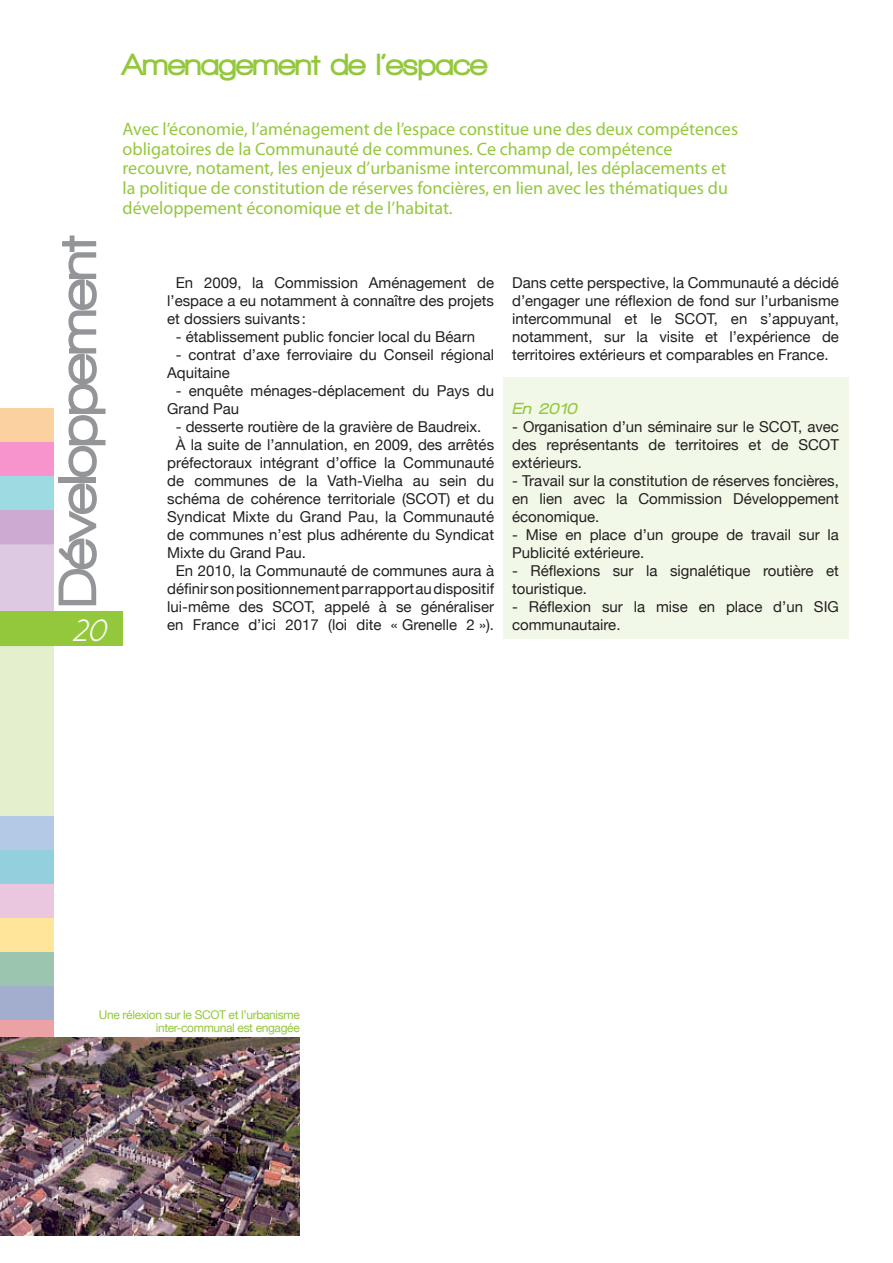
<style>
.page{position:relative;width:893px;height:1263px;background:#fff}
.page>*{position:absolute;margin:0;border:0;box-sizing:border-box;transform-origin:0 0}
.t1{font:900 55.5px "Walkway";color:#939598}
.t2{font:900 31.5px "Walkway";color:#94c83c}
.t3{font:italic 31.5px "New Cicle Semi";color:#fff}
.t4{font:18px/19.8px "Myriad Pro";color:#94c83c}
.t5{font:italic 900 16.5px "Walkway";letter-spacing:.05em;color:#94c83c}
.t6{font:15px/18px "Helvetica Neue";color:#231f20}
.t7{font:12px/13.2px "Helvetica Neue";letter-spacing:-.03em;color:#94c83c;text-align:right}
</style>
<div class="page">
<div style="left:0;top:408px;width:54px;height:34px;background:#fbd1a0"></div>
<div style="left:0;top:442px;width:54px;height:34px;background:#f794ce"></div>
<div style="left:0;top:476px;width:54px;height:34px;background:#9cdbe2"></div>
<div style="left:0;top:510px;width:54px;height:34px;background:#cdaad2"></div>
<div style="left:0;top:544px;width:54px;height:68px;background:#ddc9e1"></div>
<div style="left:0;top:646px;width:54px;height:170px;background:#e3efcd"></div>
<div style="left:0;top:816px;width:54px;height:34px;background:#b3c9e5"></div>
<div style="left:0;top:850px;width:54px;height:34px;background:#94cfdd"></div>
<div style="left:0;top:884px;width:54px;height:34px;background:#eac7df"></div>
<div style="left:0;top:918px;width:54px;height:34px;background:#fee59a"></div>
<div style="left:0;top:952px;width:54px;height:34px;background:#9bc5ae"></div>
<div style="left:0;top:986px;width:54px;height:34px;background:#a3aecf"></div>
<div style="left:0;top:1020px;width:54px;height:34px;background:#eba2a5"></div>
<div style="left:503px;top:378px;width:346px;height:261px;background:#f2f8e8"></div>
<img style="left:0;top:1037px;width:300px;height:198px">
<div style="left:0;top:612px;width:123px;height:34px;background:#94c83c"></div>
<h2 class="t2" style="left:123px;top:47px;width:366px">Amenagement de l’espace</h2>
<h1 class="t1" style="left:48px;top:606px;width:373px;rotate:-90deg">Développement</h1>
<h2 class="t3" style="left:72px;top:614px;width:35px">20</h2>
<p class="t4" style="left:123px;top:118px;width:617px">Avec l’économie, l’aménagement de l’espace constitue une des deux compétences obligatoires de la Communauté de communes. Ce champ de compétence recouvre, notament, les enjeux d’urbanisme intercommunal, les déplacements et la politique de constitution de réserves foncières, en lien avec les thématiques du développement économique et de l’habitat.</p>
<p class="t6" style="left:167px;top:273px;width:328px;text-align:justify;text-indent:9px">En 2009, la Commission Aménagement de l’espace a eu notamment à connaître des projets et dossiers suivants:</p>
<p class="t6" style="left:176px;top:327px;width:301px">- établissement public foncier local du Béarn</p>
<p class="t6" style="left:167px;top:345px;width:328px;text-indent:9px">- contrat d’axe ferroviaire du Conseil régional<br>Aquitaine</p>
<p class="t6" style="left:167px;top:381px;width:328px;text-indent:9px">- enquête ménages-déplacement du Pays du<br>Grand Pau</p>
<p class="t6" style="left:176px;top:417px;width:307px">- desserte routière de la gravière de Baudreix.</p>
<p class="t6" style="left:176px;top:435px;width:320px">À la suite de l’annulation, en 2009, des arrêtés</p>
<p class="t6" style="left:167px;top:453px;width:328px">préfectoraux intégrant d’office la Communauté</p>
<p class="t6" style="left:167px;top:471px;width:328px">de communes de la Vath-Vielha au sein du</p>
<p class="t6" style="left:167px;top:489px;width:328px">schéma de cohérence territoriale (SCOT) et du</p>
<p class="t6" style="left:167px;top:507px;width:328px">Syndicat Mixte du Grand Pau, la Communauté</p>
<p class="t6" style="left:167px;top:525px;width:328px">de communes n’est plus adhérente du Syndicat</p>
<p class="t6" style="left:167px;top:543px;width:140px">Mixte du Grand Pau.</p>
<p class="t6" style="left:176px;top:561px;width:320px">En 2010, la Communauté de communes aura à</p>
<p class="t6" style="left:167px;top:579px;width:328px">définir son positionnement par rapport au dispositif</p>
<p class="t6" style="left:167px;top:597px;width:328px">lui-même des SCOT, appelé à se généraliser</p>
<p class="t6" style="left:167px;top:615px;width:328px">en France d’ici 2017 (loi dite « Grenelle 2 »).</p>
<p class="t6" style="left:512px;top:273px;width:328px;text-align:justify">Dans cette perspective, la Communauté a décidé d’engager une réflexion de fond sur l’urbanisme intercommunal et le SCOT, en s’appuyant, notamment, sur la visite et l’expérience de territoires extérieurs et comparables en France.</p>
<p class="t5" style="left:512px;top:400px;width:66px">En 2010</p>
<p class="t6" style="left:512px;top:417px;width:328px;text-align:justify">- Organisation d’un séminaire sur le SCOT, avec des représentants de territoires et de SCOT extérieurs.</p>
<p class="t6" style="left:512px;top:471px;width:328px;text-align:justify">- Travail sur la constitution de réserves foncières, en lien avec la Commission Développement économique.</p>
<p class="t6" style="left:512px;top:525px;width:328px">- Mise en place d’un groupe de travail sur la<br>Publicité extérieure.</p>
<p class="t6" style="left:512px;top:561px;width:328px">- Réflexions sur la signalétique routière et touristique.</p>
<p class="t6" style="left:512px;top:597px;width:328px">- Réflexion sur la mise en place d’un SIG communautaire.</p>
<p class="t7" style="left:99px;top:1008px;width:202px">Une rélexion sur le SCOT et l’urbanisme inter-communal est engagée</p>
</div>
